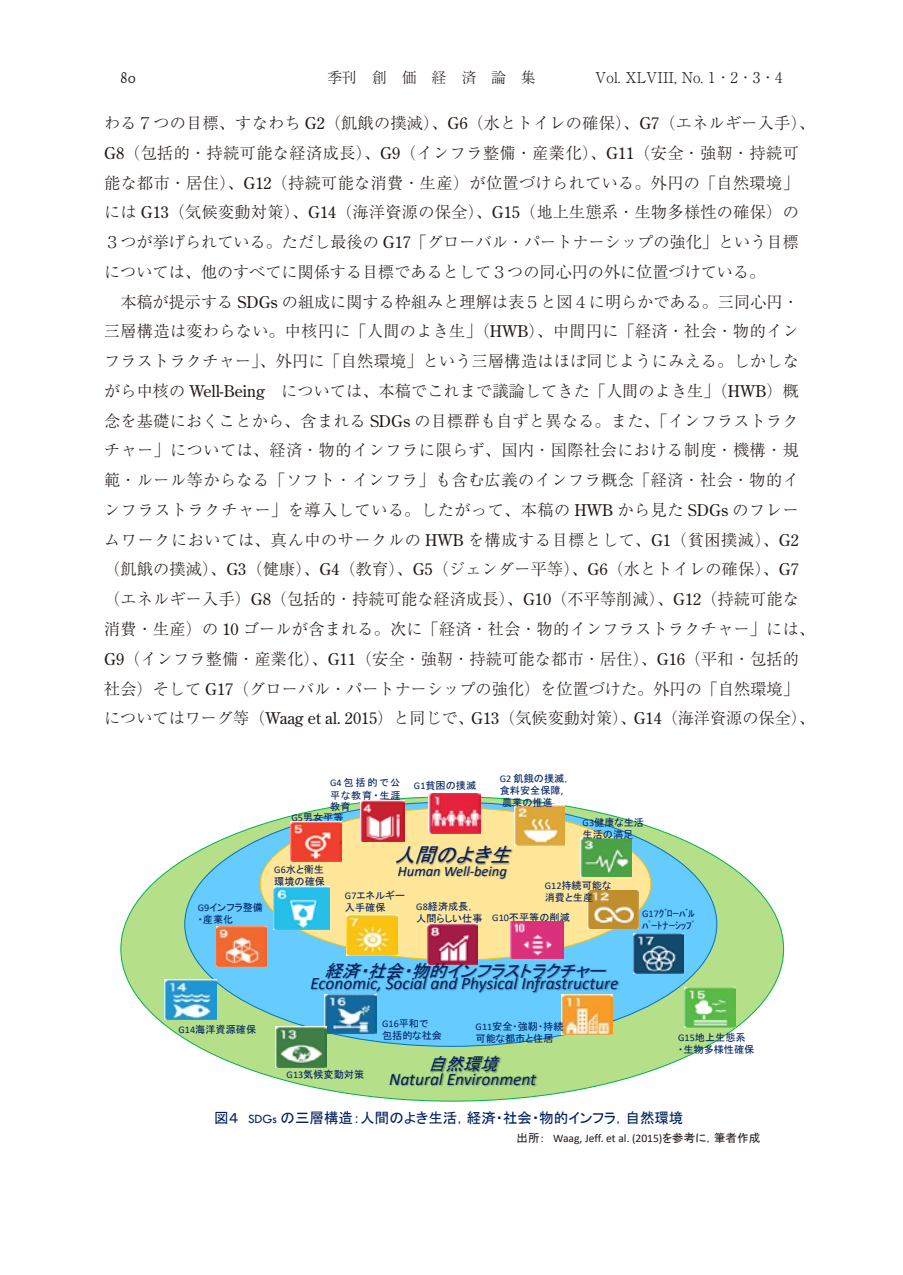
<style>
.page{position:relative;width:903px;height:1275px;background:#fff}
.page>*{position:absolute;margin:0;border:0;box-sizing:border-box;transform-origin:0 0}
.t1{font:italic 20.3px "MS P Gothic";color:#002060}
.t2{font:italic 17.32px "Calibri";color:#002060}
.t3{font:italic 17.32px "MS P Gothic";color:#002060}
.t4{font:300 16.1px/29.8px "Ryumin Pro";letter-spacing:.015em;color:#231916}
.t5{font:16.1px "Calligraphic 421 BT Roman B";color:#231916}
.t6{font:300 14.88px "Ryumin Pro";color:#231916}
.t7{font:14.53px "MS P Gothic";color:#002060}
.t8{font:italic 14.53px "Calibri";color:#002060}
.t9{font:11.55px "Calibri";letter-spacing:-.005em;color:#231916}
.t10{font:10.15px/12.1px "MS P Gothic";color:#002060}
.t11{font:10.15px/13px "MS P Gothic";letter-spacing:.13em;color:#002060}
.t12{font:10.15px "Calibri";color:#002060}
.s1{font-family:"Century Old Style Std";font-weight:400}
.s2{font-family:"Calibri"}
.s3{font-family:"MS P Gothic"}
.s4{font-family:"Tw Cen";font-size:13.12px}
</style>
<div class="page">
<div style="left:121px;top:797px;width:662px;height:304px;background:#b5df88;border-radius:50%"></div>
<div style="left:185px;top:802px;width:532px;height:244px;background:#6cf;border-radius:50%"></div>
<div style="left:260px;top:808px;width:391px;height:152px;background:#ffe699;border-radius:50%"></div>
<img style="left:428px;top:794px;width:52px;height:39px">
<img style="left:581px;top:837px;width:50px;height:40px">
<img style="left:361px;top:800px;width:43px;height:41px">
<img style="left:291px;top:822px;width:50px;height:40px">
<img style="left:325px;top:1006px;width:51px;height:28px">
<img style="left:274px;top:886px;width:55px;height:44px">
<img style="left:514px;top:805px;width:50px;height:41px">
<img style="left:347px;top:914px;width:51px;height:39px">
<img style="left:427px;top:925px;width:51px;height:28px">
<img style="left:216px;top:927px;width:50px;height:39px">
<img style="left:561px;top:1006px;width:52px;height:28px">
<img style="left:587px;top:890px;width:51px;height:39px">
<img style="left:275px;top:1027px;width:52px;height:40px">
<img style="left:165px;top:979px;width:51px;height:40px">
<img style="left:685px;top:987px;width:50px;height:41px">
<img style="left:633px;top:933px;width:51px;height:40px">
<img style="left:382px;top:835px;width:142px;height:22px">
<img style="left:396px;top:857px;width:65px;height:21px">
<img style="left:461px;top:857px;width:4px;height:20px">
<img style="left:465px;top:857px;width:45px;height:23px">
<img style="left:329px;top:953px;width:255px;height:14px">
<img style="left:311px;top:967px;width:309px;height:39px">
<img style="left:434px;top:1056px;width:67px;height:7px">
<img style="left:378px;top:1063px;width:170px;height:38px">
<img style="left:511px;top:922px;width:52px;height:36px">
<img style="left:527px;top:923px;width:29px;height:11px">
<p class="t5" style="left:120px;top:67px;width:17px">80</p>
<p class="t6" style="left:327px;top:65px;width:457px">季刊　創　価　経　済　論　集　　　　Vol. XLVIII, No. 1・2・3・4</p>
<p class="t4" style="left:104px;top:107px;width:712px">わる７つの目標、すなわち <span class="s1">G2</span>（飢餓の撲滅）、<span class="s1">G6</span>（水とトイレの確保）、<span class="s1">G7</span>（エネルギー入手）、<span class="s1">G8</span>（包括的・持続可能な経済成長）、<span class="s1">G9</span>（インフラ整備・産業化）、<span class="s1">G11</span>（安全・強靭・持続可能な都市・居住）、<span class="s1">G12</span>（持続可能な消費・生産）が位置づけられている。外円の「自然環境」には <span class="s1">G13</span>（気候変動対策）、<span class="s1">G14</span>（海洋資源の保全）、<span class="s1">G15</span>（地上生態系・生物多様性の確保）の３つが挙げられている。ただし最後の <span class="s1">G17</span>「グローバル・パートナーシップの強化」という目標については、他のすべてに関係する目標であるとして３つの同心円の外に位置づけている。</p>
<p class="t4" style="left:104px;top:285px;width:712px;text-indent:16px">本稿が提示する <span class="s1">SDGs</span> の組成に関する枠組みと理解は表５と図４に明らかである。三同心円・三層構造は変わらない。中核円に「人間のよき生」（<span class="s1">HWB</span>）、中間円に「経済・社会・物的インフラストラクチャー」、外円に「自然環境」という三層構造はほぼ同じようにみえる。しかしながら中核の <span class="s1">Well-Being</span> については、本稿でこれまで議論してきた「人間のよき生」（<span class="s1">HWB</span>）概念を基礎におくことから、含まれる <span class="s1">SDGs</span> の目標群も自ずと異なる。また、「インフラストラクチャー」については、経済・物的インフラに限らず、国内・国際社会における制度・機構・規範・ルール等からなる「ソフト・インフラ」も含む広義のインフラ概念「経済・社会・物的インフラストラクチャー」を導入している。したがって、本稿の <span class="s1">HWB</span> から見た <span class="s1">SDGs</span> のフレームワークにおいては、真ん中のサークルの <span class="s1">HWB</span> を構成する目標として、<span class="s1">G1</span>（貧困撲滅）、<span class="s1">G2</span>（飢餓の撲滅）、<span class="s1">G3</span>（健康）、<span class="s1">G4</span>（教育）、<span class="s1">G5</span>（ジェンダー平等）、<span class="s1">G6</span>（水とトイレの確保）、<span class="s1">G7</span>（エネルギー入手）<span class="s1">G8</span>（包括的・持続可能な経済成長）、<span class="s1">G10</span>（不平等削減）、<span class="s1">G12</span>（持続可能な消費・生産）の <span class="s1">10</span> ゴールが含まれる。次に「経済・社会・物的インフラストラクチャー」には、<span class="s1">G9</span>（インフラ整備・産業化）、<span class="s1">G11</span>（安全・強靭・持続可能な都市・居住）、<span class="s1">G16</span>（平和・包括的社会）そして <span class="s1">G17</span>（グローバル・パートナーシップの強化）を位置づけた。外円の「自然環境」についてはワーグ等（<span class="s1">Waag et al. 2015</span>）と同じで、<span class="s1">G13</span>（気候変動対策）、<span class="s1">G14</span>（海洋資源の保全）、</p>
<p class="t10" style="left:198px;top:901px;width:67px"><span class="s2">G9</span>インフラ整備・産業化</p>
<p class="t11" style="left:330px;top:776px;width:72px"><span class="s2">G4</span>包括的で公平な教育・生涯</p>
<p class="t10" style="left:330px;top:801px;width:22px">教育</p>
<p class="t10" style="left:291px;top:811px;width:54px"><span class="s2">G5</span>男女平等</p>
<p class="t10" style="left:414px;top:779px;width:64px"><span class="s2">G1</span>貧困の撲滅</p>
<p class="t10" style="left:500px;top:772px;width:73px"><span class="s2">G2</span> 飢餓の撲滅，食料安全保障<span class="s2">,</span>農業の推進</p>
<p class="t10" style="left:583px;top:817px;width:63px"><span class="s2">G3</span>健康な生活生活の満足</p>
<p class="t10" style="left:274px;top:863px;width:52px"><span class="s2">G6</span>水と衛生環境の確保</p>
<p class="t1" style="left:394px;top:845px;width:124px">人間のよき生</p>
<p class="t8" style="left:398px;top:861px;width:110px">Human Well-being</p>
<p class="t10" style="left:545px;top:879px;width:68px"><span class="s2">G12</span>持続可能な消費と生産</p>
<p class="t10" style="left:492px;top:912px;width:79px"><span class="s2">G10</span>不平等の削減</p>
<p class="t10" style="left:345px;top:889px;width:61px"><span class="s2">G7</span>エネルギー入手確保</p>
<p class="t10" style="left:416px;top:900px;width:68px"><span class="s2">G8</span>経済成長，人間らしい仕事</p>
<p class="t10" style="left:642px;top:907px;width:54px"><span class="s2">G17</span>ｸﾞﾛｰﾊﾞﾙﾊﾟｰﾄﾅｰｼｯﾌﾟ</p>
<p class="t10" style="left:179px;top:1023px;width:79px"><span class="s2">G14</span>海洋資源確保</p>
<p class="t3" style="left:324px;top:962px;width:288px">経済・社会・物的インフラストラクチャー</p>
<p class="t2" style="left:310px;top:971px;width:310px">Economic, Social and Physical Infrastructure</p>
<p class="t10" style="left:287px;top:1068px;width:79px"><span class="s2">G13</span>気候変動対策</p>
<p class="t12" style="left:382px;top:1017px;width:48px">G16<span class="s3">平和で</span></p>
<p class="t10" style="left:382px;top:1029px;width:61px">包括的な社会</p>
<p class="t10" style="left:476px;top:1020px;width:89px"><span class="s2">G11</span>安全・強靭・持続可能な都市と住居</p>
<p class="t3" style="left:428px;top:1055px;width:77px">自然環境</p>
<p class="t2" style="left:389px;top:1067px;width:148px">Natural Environment</p>
<p class="t10" style="left:678px;top:1032px;width:78px"><span class="s2">G15</span>地上生態系<br>・生物多様性確保</p>
<p class="t7" style="left:214px;top:1110px;width:471px">図４ <span class="s4">SDGs</span> の三層構造：人間のよき生活，経済・社会・物的インフラ，自然環境</p>
<p class="t9" style="left:516px;top:1130px;width:245px"><span class="s3">出所：</span> Waag, Jeff. et al. (2015)<span class="s3">を参考に，筆者作成</span></p>
</div>
